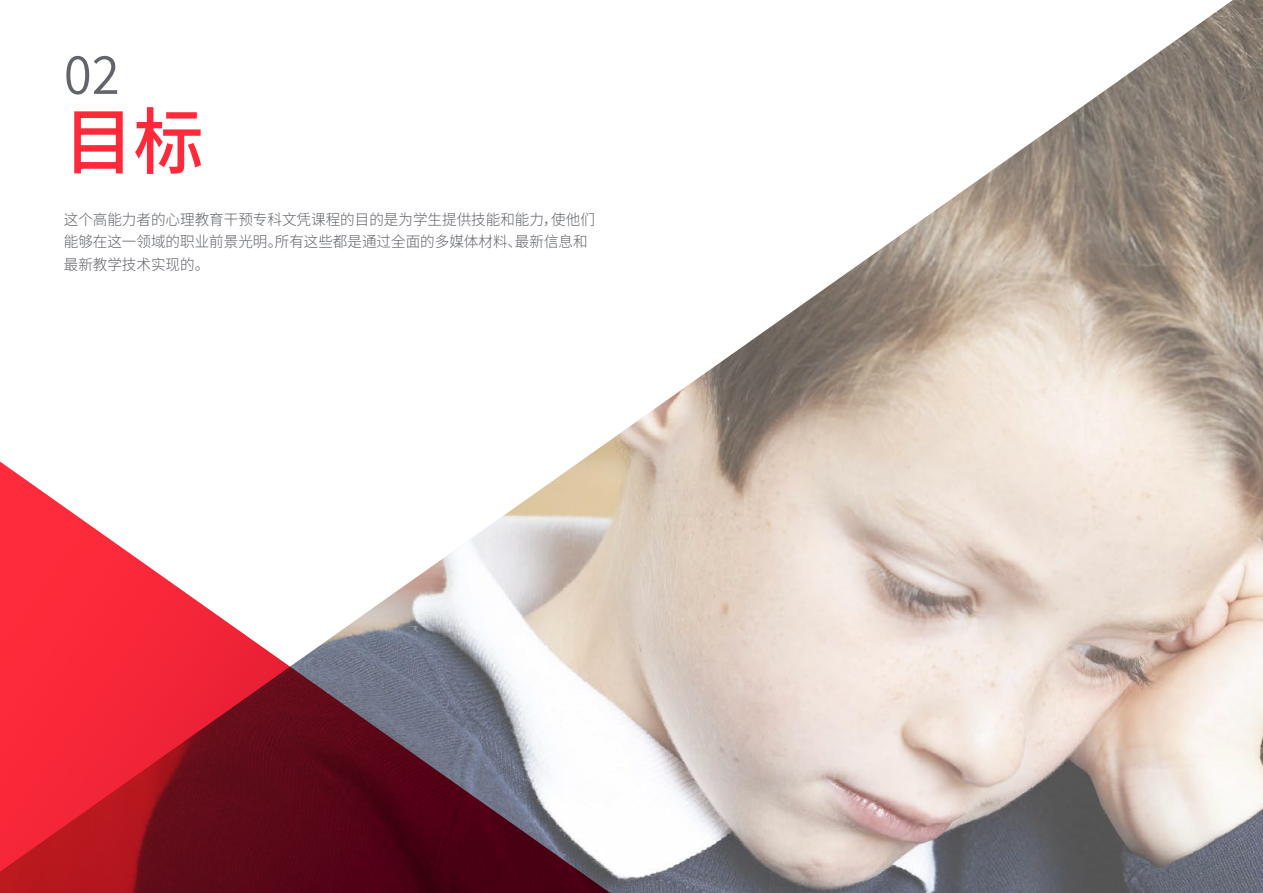
<style>
.page{position:relative;width:1263px;height:893px;background:#fff}
.page>*{position:absolute;margin:0;border:0;box-sizing:border-box;transform-origin:0 0}
.t1{font:500 72px "Source Han Sans CN";color:#ff293a}
.t2{font:52.5px "Source Han Sans CN";color:#61646a}
.t3{font:300 15px/22.5px "Source Han Sans CN";color:#61646a}
</style>
<div class="page">
<img style="left:602px;top:0;width:661px;height:893px">
<svg style="left:0;top:446px;width:640px;height:447px"></svg>
<h2 class="t2" style="left:64px;top:45px;width:57px">02</h2>
<h1 class="t1" style="left:64px;top:101px;width:141px">目标</h1>
<p class="t3" style="left:64px;top:208px;width:533px">这个高能力者的心理教育干预专科文凭课程的目的是为学生提供技能和能力，使他们能够在这一领域的职业前景光明。所有这些都是通过全面的多媒体材料、最新信息和最新教学技术实现的。</p>
</div>
